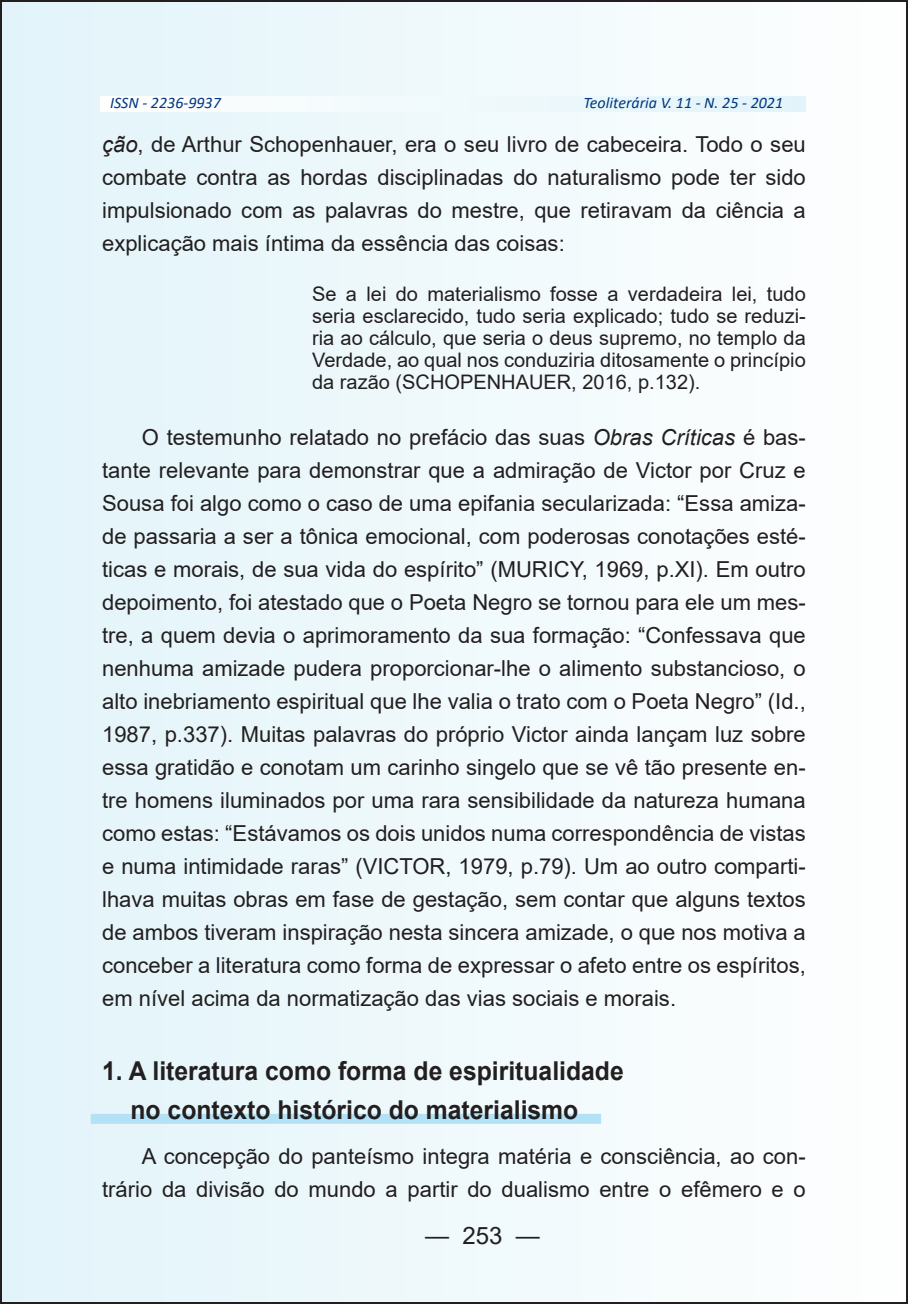
<style>
.page{position:relative;width:908px;height:1304px;background:#fff}
.page>*{position:absolute;margin:0;border:0;box-sizing:border-box;transform-origin:0 0}
.t1{font:700 26px/39px "Arial";color:#231f20;scale:.95 1}
.t2{font:24px "Arial";color:#231f20}
.t3{font:22px/33px "Arial";color:#231f20;text-align:justify}
.t4{font:20px/22px "Arial";color:#231f20;text-align:justify}
.t5{font:italic 16px "Calibri";color:#003882}
.s1{font-style:italic}
</style>
<div class="page">
<div style="left:1px;top:1px;width:905px;height:1302px;background:linear-gradient(to right,#e2f4fa,#fefefe)"></div>
<svg style="left:100px;top:96px;width:705px;height:15px"></svg>
<div style="left:91px;top:1114px;width:509px;height:10px;background:#b3e2f6"></div>
<p class="t5" style="left:110px;top:92px;width:112px">ISSN - 2236-9937</p>
<p class="t5" style="left:583px;top:92px;width:201px">Teoliterária V. 11 - N. 25 - 2021</p>
<p class="t3" style="left:102px;top:128px;width:705px"><span class="s1">ção</span>, de Arthur Schopenhauer, era o seu livro de cabeceira. Todo o seu combate contra as hordas disciplinadas do naturalismo pode ter sido impulsionado com as palavras do mestre, que retiravam da ciência a explicação mais íntima da essência das coisas:</p>
<p class="t4" style="left:312px;top:283px;width:495px">Se a lei do materialismo fosse a verdadeira lei, tudo seria esclarecido, tudo seria explicado; tudo se reduzi&shy;ria ao cálculo, que seria o deus supremo, no templo da Verdade, ao qual nos conduziria ditosamente o princípio da razão (SCHOPENHAUER, 2016, p.132).</p>
<p class="t3" style="left:102px;top:421px;width:705px;text-indent:40px">O testemunho relatado no prefácio das suas <span class="s1">Obras Críticas</span> é bas&shy;tante relevante para demonstrar que a admiração de Victor por Cruz e Sousa foi algo como o caso de uma epifania secularizada: “Essa amiza&shy;de passaria a ser a tônica emocional, com poderosas conotações esté&shy;ticas e morais, de sua vida do espírito” (MURICY, 1969, p.XI). Em outro depoimento, foi atestado que o Poeta Negro se tornou para ele um mes&shy;tre, a quem devia o aprimoramento da sua formação: “Confessava que nenhuma amizade pudera proporcionar-lhe o alimento substancioso, o alto inebriamento espiritual que lhe valia o trato com o Poeta Negro” (Id., 1987, p.337). Muitas palavras do próprio Victor ainda lançam luz sobre essa gratidão e conotam um carinho singelo que se vê tão presente en&shy;tre homens iluminados por uma rara sensibilidade da natureza humana como estas: “Estávamos os dois unidos numa correspondência de vistas e numa intimidade raras” (VICTOR, 1979, p.79). Um ao outro comparti&shy;lhava muitas obras em fase de gestação, sem contar que alguns textos de ambos tiveram inspiração nesta sincera amizade, o que nos motiva a conceber a literatura como forma de expressar o afeto entre os espíritos, em nível acima da normatização das vias sociais e morais.</p>
<p class="t1" style="left:130px;top:1052px;width:520px;text-indent:-28px">1. A literatura como forma de espiritualidade no contexto histórico do materialismo</p>
<p class="t3" style="left:102px;top:1139px;width:704px;text-align:right">A concepção do panteísmo integra matéria e consciência, ao con&shy;trário da divisão do mundo a partir do dualismo entre o efêmero e o</p>
<p class="t2" style="left:425px;top:1218px;width:116px">— 253 —</p>
</div>
